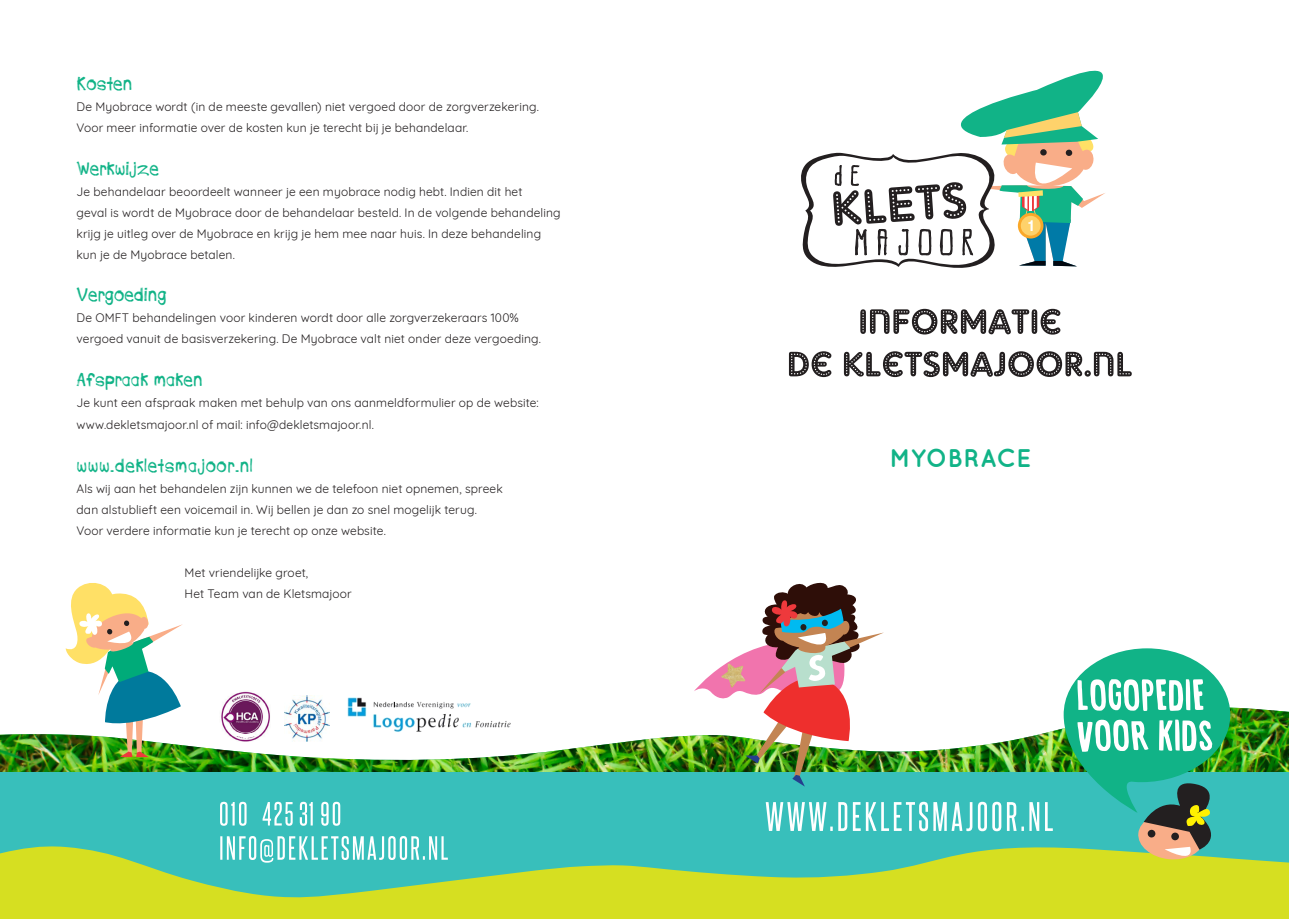
<style>
.page{position:relative;width:1289px;height:919px;background:#fff}
.page>*{position:absolute;margin:0;border:0;box-sizing:border-box;transform-origin:0 0}
.t1{font:700 25.5px "Quicksand";color:#11b387}
.t2{font:18px "Phone Streak";color:#11b387}
.t3{font:18px "Phone Streak";letter-spacing:.03em;color:#11b387}
.t4{font:15.9px "Coolvetica Rg";color:#fff}
.t5{font:12px/21px "Quicksand";letter-spacing:.01em;color:#231f20}
</style>
<div class="page">
<img style="left:0;top:707px;width:1288px;height:65px">
<div style="left:0;top:772px;width:1288px;height:146px;background:#38bfbb"></div>
<svg style="left:801px;top:70px;width:304px;height:198px"></svg>
<svg style="left:789px;top:351px;width:342px;height:26px"></svg>
<svg style="left:860px;top:309px;width:200px;height:25px"></svg>
<svg style="left:66px;top:583px;width:117px;height:174px"></svg>
<img style="left:219px;top:691px;width:53px;height:50px">
<svg style="left:235px;top:732px;width:21px;height:6px"></svg>
<img style="left:339px;top:697px;width:180px;height:42px">
<img style="left:284px;top:695px;width:45px;height:46px">
<svg style="left:0;top:846px;width:1288px;height:72px;fill:#d6df21"></svg>
<svg style="left:220px;top:836px;width:228px;height:26px"></svg>
<svg style="left:220px;top:801px;width:120px;height:24px"></svg>
<svg style="left:765px;top:801px;width:287px;height:30px"></svg>
<svg style="left:1063px;top:648px;width:167px;height:217px"></svg>
<img style="left:694px;top:582px;width:190px;height:204px">
<img style="left:721px;top:663px;width:24px;height:24px">
<p class="t2" style="left:77px;top:76px;width:57px">Kosten</p>
<p class="t5" style="left:77px;top:95px;width:464px">De Myobrace wordt (in de meeste gevallen) niet vergoed door de zorgverzekering.</p>
<p class="t5" style="left:77px;top:116px;width:393px">Voor meer informatie over de kosten kun je terecht bij je behandelaar.</p>
<p class="t2" style="left:77px;top:161px;width:84px">Werkwijze</p>
<p class="t5" style="left:77px;top:180px;width:447px">Je behandelaar beoordeelt wanneer je een myobrace nodig hebt. Indien dit het</p>
<p class="t5" style="left:77px;top:201px;width:485px">geval is wordt de Myobrace door de behandelaar besteld. In de volgende behandeling krijg je uitleg over de Myobrace en krijg je hem mee naar huis. In deze behandeling</p>
<p class="t5" style="left:77px;top:243px;width:160px">kun je de Myobrace betalen.</p>
<p class="t2" style="left:77px;top:287px;width:92px">Vergoeding</p>
<p class="t5" style="left:77px;top:306px;width:444px">De OMFT behandelingen voor kinderen wordt door alle zorgverzekeraars 100%</p>
<p class="t5" style="left:77px;top:327px;width:466px">vergoed vanuit de basisverzekering. De Myobrace valt niet onder deze vergoeding.</p>
<p class="t2" style="left:77px;top:372px;width:127px">Afspraak maken</p>
<p class="t5" style="left:77px;top:391px;width:464px">Je kunt een afspraak maken met behulp van ons aanmeldformulier op de website:</p>
<p class="t5" style="left:77px;top:412px;width:299px">www.dekletsmajoor.nl of mail: info@dekletsmajoor.nl.</p>
<p class="t3" style="left:77px;top:458px;width:178px">www.dekletsmajoor.nl</p>
<p class="t5" style="left:77px;top:477px;width:428px">Als wij aan het behandelen zijn kunnen we de telefoon niet opnemen, spreek</p>
<p class="t5" style="left:77px;top:498px;width:402px">dan alstublieft een voicemail in. Wij bellen je dan zo snel mogelijk terug.</p>
<p class="t5" style="left:77px;top:519px;width:311px">Voor verdere informatie kun je terecht op onze website.</p>
<p class="t5" style="left:185px;top:561px;width:125px">Met vriendelijke groet,</p>
<p class="t5" style="left:185px;top:582px;width:169px">Het Team van de Kletsmajoor</p>
<p class="t4" style="left:1028px;top:217px;width:6px">1</p>
<p class="t1" style="left:889px;top:442px;width:143px">MYOBRACE</p>
</div>
